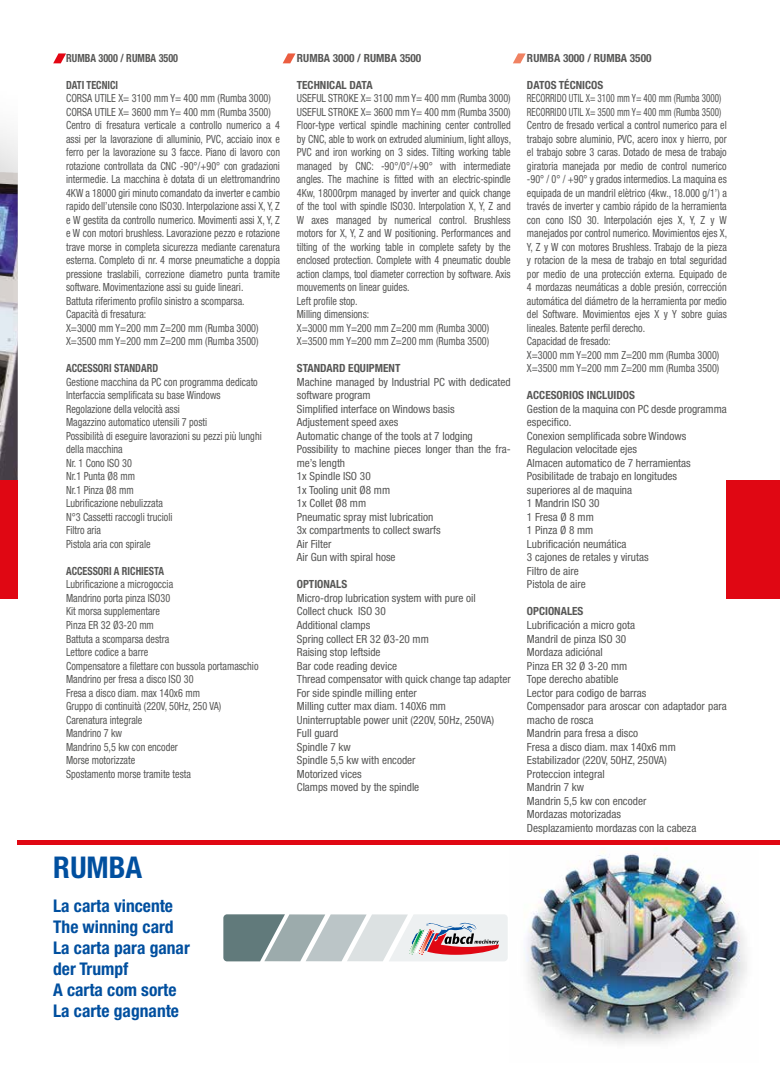
<style>
.page{position:relative;width:780px;height:1088px;background:#fff}
.page>*{position:absolute;margin:0;border:0;box-sizing:border-box;transform-origin:0 0}
.t1{font:700 condensed 30px "Helvetica Neue";color:#004f9f}
.t2{font:700 condensed 17.5px/21px "Helvetica Neue";color:#004f9f}
.t3{font:condensed 11.25px/13.5px "Helvetica Neue";color:#575756;scale:.9 1}
.t4{font:condensed 11.25px/13.5px "Helvetica Neue";color:#575756}
.t5{font:condensed 11.25px/13.5px "Helvetica Neue";color:#575756;scale:.8 1}
.t6{font:700 condensed 11.25px "Helvetica Neue";color:#575756}
.t7{font:700 condensed 11.25px "Helvetica Neue";color:#575756;scale:.9 1}
</style>
<div class="page">
<img style="left:524px;top:848px;width:223px;height:196px">
<div style="left:0;top:0;width:18px;height:599px;background:#000;opacity:.25"></div>
<img style="left:0;top:172px;width:18px;height:308px">
<div style="left:0;top:480px;width:18px;height:119px;background:#e00713"></div>
<div style="left:726px;top:480px;width:54px;height:119px;background:#e00713"></div>
<svg style="left:53px;top:53px;width:13px;height:10px"></svg>
<svg style="left:283px;top:53px;width:12px;height:10px"></svg>
<svg style="left:513px;top:53px;width:12px;height:10px"></svg>
<svg style="left:223px;top:914px;width:284px;height:47px;background:#bbbbbd"></svg>
<div style="left:18px;top:840px;width:762px;height:5px;background:#e00713"></div>
<p class="t7" style="left:66px;top:51px;width:126px">RUMBA 3000 / RUMBA 3500</p>
<p class="t7" style="left:66px;top:78px;width:59px">DATI TECNICI</p>
<p class="t3" style="left:66px;top:92px;width:239px">CORSA UTILE X= 3100 mm Y= 400 mm (Rumba 3000)<br>CORSA UTILE X= 3600 mm Y= 400 mm (Rumba 3500)<br>Centro di fresatura verticale a controllo numerico a 4 assi per la lavorazione di alluminio, PVC, acciaio inox e ferro per la lavorazione su 3 facce. Piano di lavoro con rotazione controllata da CNC -90°/+90° con gradazioni intermedie. La macchina è dotata di un elettromandrino 4KW a 18000 giri minuto comandato da inverter e cambio rapido dell’utensile cono ISO30. Interpolazione assi X, Y, Z e W gestita da controllo numerico. Movimenti assi X, Y, Z e W con motori brushless. Lavorazione pezzo e rotazione trave morse in completa sicurezza mediante carenatura esterna. Completo di nr. 4 morse pneumatiche a doppia pressione traslabili, correzione diametro punta tramite software. Movimentazione assi su guide lineari.<br>Battuta riferimento profilo sinistro a scomparsa.<br>Capacità di fresatura:<br>X=3000 mm Y=200 mm Z=200 mm (Rumba 3000)<br>X=3500 mm Y=200 mm Z=200 mm (Rumba 3500)</p>
<p class="t7" style="left:66px;top:362px;width:104px">ACCESSORI STANDARD</p>
<p class="t3" style="left:66px;top:375px;width:219px">Gestione macchina da PC con programma dedicato<br>Interfaccia semplificata su base Windows<br>Regolazione della velocità assi<br>Magazzino automatico utensili 7 posti<br>Possibilità di eseguire lavorazioni su pezzi più lunghi della macchina<br>Nr. 1 Cono ISO 30<br>Nr.1 Punta Ø8 mm<br>Nr.1 Pinza Ø8 mm<br>Lubrificazione nebulizzata<br>N°3 Cassetti raccogli trucioli<br>Filtro aria<br>Pistola aria con spirale</p>
<p class="t7" style="left:66px;top:564px;width:110px">ACCESSORI A RICHIESTA</p>
<p class="t3" style="left:66px;top:578px;width:215px">Lubrificazione a microgoccia<br>Mandrino porta pinza ISO30<br>Kit morsa supplementare<br>Pinza ER 32 Ø3-20 mm<br>Battuta a scomparsa destra<br>Lettore codice a barre<br>Compensatore a filettare con bussola portamaschio<br>Mandrino per fresa a disco ISO 30<br>Fresa a disco diam. max 140x6 mm<br>Gruppo di continuità (220V, 50Hz, 250 VA)<br>Carenatura integrale<br>Mandrino 7 kw<br>Mandrino 5,5 kw con encoder<br>Morse motorizzate<br>Spostamento morse tramite testa</p>
<h1 class="t1" style="left:53px;top:849px;width:90px">RUMBA</h1>
<h2 class="t2" style="left:53px;top:895px;width:138px">La carta vincente<br>The winning card<br>La carta para ganar der Trumpf<br>A carta com sorte<br>La carte gagnante</h2>
<p class="t6" style="left:297px;top:51px;width:126px">RUMBA 3000 / RUMBA 3500</p>
<p class="t6" style="left:297px;top:78px;width:77px">TECHNICAL DATA</p>
<p class="t3" style="left:297px;top:92px;width:239px">USEFUL STROKE X= 3100 mm Y= 400 mm (Rumba 3000)<br>USEFUL STROKE X= 3600 mm Y= 400 mm (Rumba 3500)<br>Floor-type vertical spindle machining center controlled by CNC, able to work on extruded aluminium, light alloys, PVC and iron working on 3 sides. Tilting working table managed by CNC: -90°/0°/+90° with intermediate angles. The machine is fitted with an electric-spindle 4Kw, 18000rpm managed by inverter and quick change of the tool with spindle ISO30. Interpolation X, Y, Z and W axes managed by numerical control. Brushless motors for X, Y, Z and W positioning. Performances and tilting of the working table in complete safety by the enclosed protection. Complete with 4 pneumatic double action clamps, tool diameter correction by software. Axis mouvements on linear guides.<br>Left profile stop.<br>Milling dimensions:<br>X=3000 mm Y=200 mm Z=200 mm (Rumba 3000)<br>X=3500 mm Y=200 mm Z=200 mm (Rumba 3500)</p>
<p class="t6" style="left:297px;top:362px;width:105px">STANDARD EQUIPMENT</p>
<p class="t4" style="left:297px;top:375px;width:215px">Machine managed by Industrial PC with dedicated software program<br>Simplified interface on Windows basis<br>Adjustement speed axes<br>Automatic change of the tools at 7 lodging<br>Possibility to machine pieces longer than the fra&shy;me’s length<br>1x Spindle ISO 30<br>1x Tooling unit Ø8 mm<br>1x Collet Ø8 mm<br>Pneumatic spray mist lubrication<br>3x compartments to collect swarfs<br>Air Filter<br>Air Gun with spiral hose</p>
<p class="t6" style="left:297px;top:578px;width:52px">OPTIONALS</p>
<p class="t4" style="left:297px;top:591px;width:215px">Micro-drop lubrication system with pure oil<br>Collect chuck ISO 30<br>Additional clamps<br>Spring collect ER 32 Ø3-20 mm<br>Raising stop leftside<br>Bar code reading device<br>Thread compensator with quick change tap adapter<br>For side spindle milling enter<br>Milling cutter max diam. 140X6 mm<br>Uninterruptable power unit (220V, 50Hz, 250VA)<br>Full guard<br>Spindle 7 kw<br>Spindle 5,5 kw with encoder<br>Motorized vices<br>Clamps moved by the spindle</p>
<p class="t6" style="left:527px;top:51px;width:126px">RUMBA 3000 / RUMBA 3500</p>
<p class="t6" style="left:527px;top:78px;width:78px">DATOS TÉCNICOS</p>
<p class="t5" style="left:527px;top:92px;width:252px">RECORRIDO UTIL X= 3100 mm Y= 400 mm (Rumba 3000)<br>RECORRIDO UTIL X= 3500 mm Y= 400 mm (Rumba 3500)<br>Centro de fresado vertical a control numerico para el trabajo sobre aluminio, PVC, acero inox y hierro, por el trabajo sobre 3 caras. Dotado de mesa de trabajo giratoria manejada por medio de control numerico -90° / 0° / +90° y grados intermedios. La maquina es equipada de un mandril elètrico (4kw., 18.000 g/1’) a través de inverter y cambio rápido de la herramienta con cono ISO 30. Interpolación ejes X, Y, Z y W manejados por control numerico. Movimientos ejes X, Y, Z y W con motores Brushless. Trabajo de la pieza y rotacion de la mesa de trabajo en total seguridad por medio de una protección externa. Equipado de 4 mordazas neumáticas a doble presión, corrección automática del diámetro de la herramienta por medio del Software. Movimientos ejes X y Y sobre guias lineales. Batente perfil derecho.<br>Capacidad de fresado:<br>X=3000 mm Y=200 mm Z=200 mm (Rumba 3000)<br>X=3500 mm Y=200 mm Z=200 mm (Rumba 3500)</p>
<p class="t6" style="left:527px;top:389px;width:109px">ACCESORIOS INCLUIDOS</p>
<p class="t4" style="left:527px;top:402px;width:201px">Gestion de la maquina con PC desde programma especifico.<br>Conexion semplificada sobre Windows<br>Regulacion velocitade ejes<br>Almacen automatico de 7 herramientas<br>Posibilitade de trabajo en longitudes<br>superiores al de maquina<br>1 Mandrin ISO 30<br>1 Fresa Ø 8 mm<br>1 Pinza Ø 8 mm<br>Lubrificación neumática<br>3 cajones de retales y virutas<br>Filtro de aire<br>Pistola de aire</p>
<p class="t6" style="left:527px;top:605px;width:58px">OPCIONALES</p>
<p class="t4" style="left:527px;top:618px;width:201px">Lubrificación a micro gota<br>Mandril de pinza ISO 30<br>Mordaza adiciónal<br>Pinza ER 32 Ø 3-20 mm<br>Tope derecho abatible<br>Lector para codigo de barras<br>Compensador para aroscar con adaptador para macho de rosca<br>Mandrin para fresa a disco<br>Fresa a disco diam. max 140x6 mm<br>Estabilizador (220V, 50HZ, 250VA)<br>Proteccion integral<br>Mandrin 7 kw<br>Mandrin 5,5 kw con encoder<br>Mordazas motorizadas<br>Desplazamiento mordazas con la cabeza</p>
</div>
